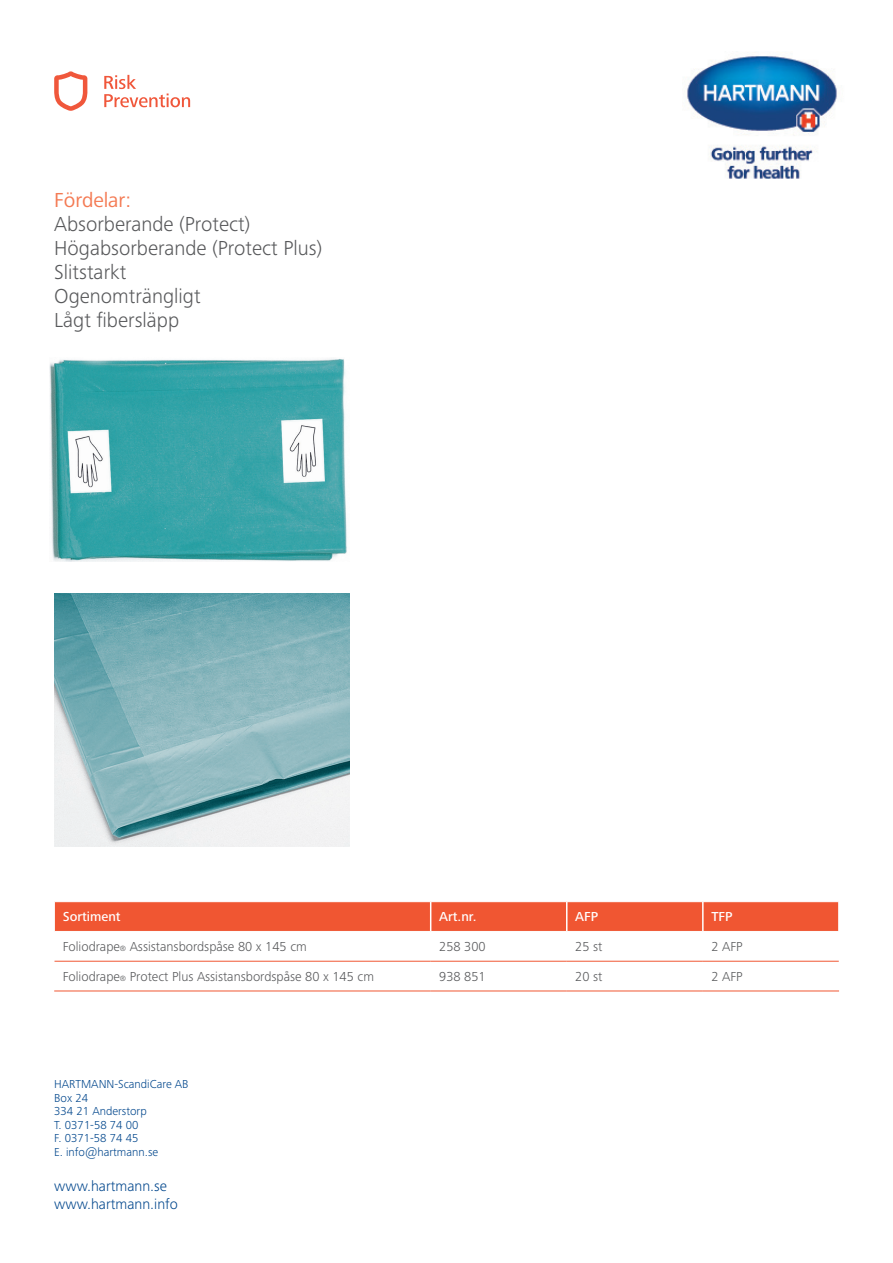
<style>
.page{position:relative;width:893px;height:1263px;background:#fff}
.page>*{position:absolute;margin:0;border:0;box-sizing:border-box;transform-origin:0 0}
.t1{font:300 21px/24px "Frutiger Next LTW1 G";color:#57585a}
.t2{font:21px "Frutiger Next LTW1 G";color:#f47a53}
.t3{font:300 15px/18px "Frutiger Next LTW1 G";color:#01468c}
.t4{font:300 13.5px "Frutiger Next LTW1 G";color:#57585a}
.t5{font:500 13.5px "Frutiger Next LTW1 G";color:#fff}
.t6{font:300 12px/13.5px "Frutiger Next LTW1 G";color:#01468c}
.s1{font-size:7.8px}
</style>
<div class="page">
<img style="left:686px;top:56px;width:151px;height:123px">
<svg style="left:54px;top:902px;width:784px;height:29px;background:#f05834"></svg>
<hr style="left:702px;top:902px;width:2px;height:29px;background:#fff">
<hr style="left:55px;top:961px;width:376px;height:1px;background:#f05632">
<hr style="left:431px;top:961px;width:136px;height:1px;background:#f05632">
<hr style="left:567px;top:961px;width:136px;height:1px;background:#f05632">
<hr style="left:703px;top:961px;width:136px;height:1px;background:#f05632">
<hr style="left:54px;top:991px;width:377px;height:1px;background:#f05632">
<hr style="left:431px;top:991px;width:136px;height:1px;background:#f05632">
<hr style="left:567px;top:991px;width:136px;height:1px;background:#f05632">
<hr style="left:703px;top:991px;width:136px;height:1px;background:#f05632">
<svg style="left:54px;top:71px;width:33px;height:40px"></svg>
<svg style="left:104px;top:75px;width:86px;height:32px"></svg>
<img style="left:50px;top:359px;width:297px;height:202px">
<img style="left:55px;top:593px;width:295px;height:253px">
<h1 class="t2" style="left:54px;top:187px;width:79px">Fördelar:</h1>
<h1 class="t1" style="left:54px;top:211px;width:269px">Absorberande (Protect)<br>Högabsorberande (Protect Plus)<br>Slitstarkt<br>Ogenomträngligt<br>Lågt fibersläpp</h1>
<p class="t5" style="left:63px;top:909px;width:59px">Sortiment</p>
<p class="t5" style="left:439px;top:909px;width:39px">Art.nr.</p>
<p class="t5" style="left:575px;top:909px;width:24px">AFP</p>
<p class="t5" style="left:711px;top:909px;width:23px">TFP</p>
<p class="t4" style="left:63px;top:939px;width:245px">Foliodrape<span class="s1">®</span> Assistansbordspåse 80 x 145 cm</p>
<p class="t4" style="left:439px;top:939px;width:48px">258 300</p>
<p class="t4" style="left:575px;top:939px;width:29px">25 st</p>
<p class="t4" style="left:711px;top:939px;width:33px">2 AFP</p>
<p class="t4" style="left:63px;top:969px;width:313px">Foliodrape<span class="s1">®</span> Protect Plus Assistansbordspåse 80 x 145 cm</p>
<p class="t4" style="left:439px;top:969px;width:48px">938 851</p>
<p class="t4" style="left:575px;top:969px;width:29px">20 st</p>
<p class="t4" style="left:711px;top:969px;width:33px">2 AFP</p>
<p class="t6" style="left:54px;top:1077px;width:136px">HARTMANN-ScandiCare AB<br>Box 24<br>334 21 Anderstorp<br>T. 0371-58 74 00<br>F. 0371-58 74 45<br>E. info@hartmann.se</p>
<p class="t3" style="left:54px;top:1177px;width:125px">www.hartmann.se www.hartmann.info</p>
</div>
